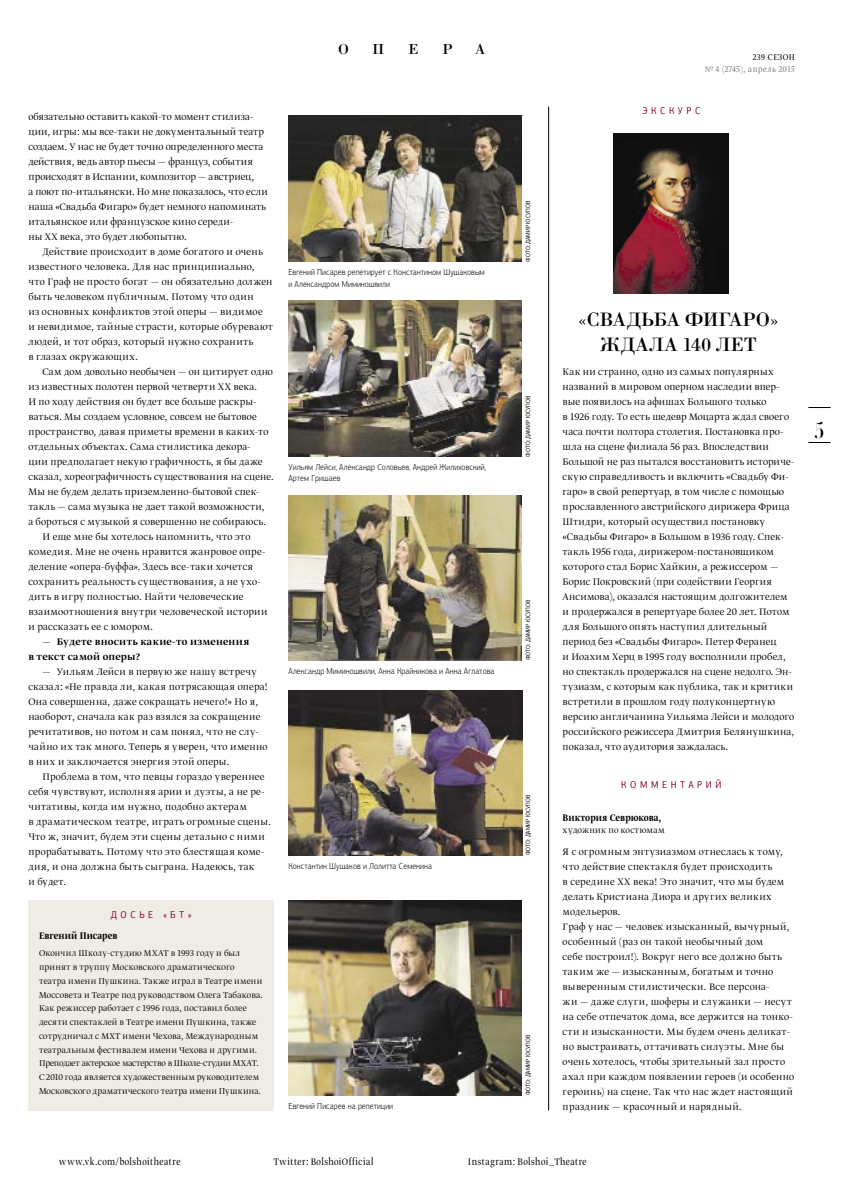
<style>
.page{position:relative;width:844px;height:1191px;background:#fff}
.page>*{position:absolute;margin:0;border:0;box-sizing:border-box;transform-origin:0 0}
.t1{font:22.62px "Borjomi Light C";color:#000}
.t2{font:20px/25px "Borjomi C";letter-spacing:.015em;color:#000;text-align:center}
.t3{font:15px "Borjomi C";color:#000}
.t4{font:300 11.25px/15px "Greta Display Pro";letter-spacing:.02em;color:#000}
.t5{font:11.25px "Greta Dis Nar Pro Lig";letter-spacing:.045em;color:#000}
.t6{font:500 11.25px/15px "Greta Display Pro";letter-spacing:.025em;color:#000}
.t7{font:11.25px "Greta Dis Nar Pro Med";letter-spacing:.01em;color:#000}
.t8{font:300 10px/13.8px "Greta Display Pro";letter-spacing:.015em;color:#000}
.t9{font:10px "PF Agora Sans Pro";letter-spacing:.4em;color:#810033;scale:.9 1}
.t10{font:10px "Greta Dis Nar Pro Lig";letter-spacing:.06em;color:#7c7c7c}
.t11{font:10px "Greta Dis Nar Pro Lig";letter-spacing:.06em;color:#000}
.t12{font:300 8.75px/11.2px "PF Agora Sans Pro";letter-spacing:.01em;color:#000;scale:.9 1}
.t13{font:6.25px "PF Agora Sans Pro";color:#000;scale:.9 1}
</style>
<div class="page">
<div style="left:28px;top:900px;width:246px;height:210px;background:#efece5"></div>
<hr style="left:548px;top:106px;width:1px;height:1004px;background:#000">
<img style="left:288px;top:900px;width:233px;height:195px">
<img style="left:288px;top:690px;width:234px;height:165px">
<img style="left:288px;top:115px;width:233px;height:146px">
<img style="left:288px;top:495px;width:233px;height:165px">
<img style="left:288px;top:300px;width:233px;height:156px">
<img style="left:613px;top:134px;width:115px;height:160px">
<svg style="left:808px;top:442px;width:22px;height:1px"></svg>
<svg style="left:808px;top:407px;width:22px;height:1px"></svg>
<h3 class="t3" style="left:338px;top:43px;width:12px">О</h3>
<h3 class="t3" style="left:372px;top:43px;width:13px">П</h3>
<h3 class="t3" style="left:408px;top:43px;width:12px">Е</h3>
<h3 class="t3" style="left:442px;top:43px;width:12px">Р</h3>
<h3 class="t3" style="left:475px;top:43px;width:12px">А</h3>
<p class="t4" style="left:28px;top:110px;width:241px">обязательно оставить какой-то момент стилиза&shy;ции, игры: мы все-таки не документальный театр создаем. У нас не будет точно определенного места действия, ведь автор пьесы — француз, события происходят в Испании, композитор — австриец,<br>а поют по-итальянски. Но мне показалось, что если наша «Свадьба Фигаро» будет немного напоминать итальянское или французское кино середи-<br>ны XX века, это будет любопытно.</p>
<p class="t4" style="left:28px;top:245px;width:246px;text-indent:14px">Действие происходит в доме богатого и очень известного человека. Для нас принципиально, что Граф не просто богат — он обязательно должен быть человеком публичным. Потому что один<br>из основных конфликтов этой оперы — видимое<br>и невидимое, тайные страсти, которые обуревают людей, и тот образ, который нужно сохранить<br>в глазах окружающих.</p>
<p class="t4" style="left:43px;top:365px;width:232px">Сам дом довольно необычен — он цитирует одно</p>
<p class="t4" style="left:28px;top:380px;width:230px">из известных полотен первой четверти XX века.</p>
<p class="t4" style="left:28px;top:395px;width:229px">И по ходу действия он будет все больше раскры-</p>
<p class="t4" style="left:28px;top:410px;width:230px">ваться. Мы создаем условное, совсем не бытовое</p>
<p class="t4" style="left:28px;top:425px;width:241px">пространство, давая приметы времени в каких-то</p>
<p class="t4" style="left:28px;top:440px;width:224px">отдельных объектах. Сама стилистика декора-</p>
<p class="t4" style="left:28px;top:455px;width:236px">ции предполагает некую графичность, я бы даже</p>
<p class="t4" style="left:28px;top:470px;width:247px">сказал, хореографичность существования на сцене.</p>
<p class="t4" style="left:28px;top:485px;width:232px">Мы не будем делать приземленно-бытовой спек-</p>
<p class="t4" style="left:28px;top:500px;width:238px">такль — сама музыка не дает такой возможности,</p>
<p class="t4" style="left:28px;top:515px;width:239px">а бороться с музыкой я совершенно не собираюсь.</p>
<p class="t4" style="left:43px;top:530px;width:209px">И еще мне бы хотелось напомнить, что это</p>
<p class="t4" style="left:28px;top:545px;width:239px">комедия. Мне не очень нравится жанровое опре-</p>
<p class="t4" style="left:28px;top:560px;width:226px">деление «опера-буффа». Здесь все-таки хочется</p>
<p class="t4" style="left:28px;top:575px;width:234px">сохранить реальность существования, а не ухо-</p>
<p class="t4" style="left:28px;top:590px;width:217px">дить в игру полностью. Найти человеческие</p>
<p class="t4" style="left:28px;top:605px;width:240px">взаимоотношения внутри человеческой истории</p>
<p class="t4" style="left:28px;top:620px;width:126px">и рассказать ее с юмором.</p>
<p class="t6" style="left:28px;top:635px;width:222px;text-indent:14px">— Будете вносить какие-то изменения в текст самой оперы?</p>
<p class="t4" style="left:28px;top:665px;width:241px;text-indent:14px">— Уильям Лейси в первую же нашу встречу сказал: «Не правда ли, какая потрясающая опера!<br>Она совершенна, даже сокращать нечего!» Но я, наоборот, сначала как раз взялся за сокращение речитативов, но потом и сам понял, что не слу&shy;чайно их так много. Теперь я уверен, что именно в них и заключается энергия этой оперы.</p>
<p class="t4" style="left:28px;top:770px;width:244px;text-indent:14px">Проблема в том, что певцы гораздо увереннее себя чувствуют, исполняя арии и дуэты, а не ре&shy;читативы, когда им нужно, подобно актерам<br>в драматическом театре, играть огромные сцены.<br>Что ж, значит, будем эти сцены детально с ними прорабатывать. Потому что это блестящая коме&shy;дия, и она должна быть сыграна. Надеюсь, так<br>и будет.</p>
<p class="t9" style="left:111px;top:911px;width:49px">ДОСЬЕ</p>
<p class="t9" style="left:170px;top:911px;width:17px">Б Т</p>
<p class="t7" style="left:39px;top:928px;width:80px">Евгений Писарев</p>
<p class="t8" style="left:39px;top:947px;width:225px">Окончил Школу-студию МХАТ в 1993 году и был принят в труппу Московского драматического театра имени Пушкина. Также играл в Театре имени Моссовета и Театре под руководством Олега Табакова.<br>Как режиссер работает с 1996 года, поставил более десяти спектаклей в Театре имени Пушкина, также сотрудничал с МХТ имени Чехова, Международным театральным фестивалем имени Чехова и другими.<br>Преподает актерское мастерство в Школе-студии МХАТ.<br>С 2010 года является художественным руководителем Московского драматического театра имени Пушкина.</p>
<p class="t12" style="left:288px;top:267px;width:220px">Евгений Писарев репетирует с Константином Шушаковым и Александром Миминошвили</p>
<p class="t12" style="left:288px;top:462px;width:221px">Уильям Лейси, Александр Соловьев, Андрей Жилиховский,<br>Артем Гришаев</p>
<p class="t12" style="left:288px;top:666px;width:230px">Александр Миминошвили, Анна Крайникова и Анна Аглатова</p>
<p class="t12" style="left:288px;top:861px;width:161px">Константин Шушаков и Лолитта Семенина</p>
<p class="t12" style="left:288px;top:1101px;width:118px">Евгений Писарев на репетиции</p>
<p class="t13" style="left:525px;top:261px;width:69px;rotate:-90deg">ФОТО: ДАМИР ЮСУПОВ</p>
<p class="t13" style="left:525px;top:456px;width:69px;rotate:-90deg">ФОТО: ДАМИР ЮСУПОВ</p>
<p class="t13" style="left:525px;top:660px;width:69px;rotate:-90deg">ФОТО: ДАМИР ЮСУПОВ</p>
<p class="t13" style="left:525px;top:855px;width:69px;rotate:-90deg">ФОТО: ДАМИР ЮСУПОВ</p>
<p class="t13" style="left:525px;top:1095px;width:69px;rotate:-90deg">ФОТО: ДАМИР ЮСУПОВ</p>
<p class="t11" style="left:752px;top:52px;width:43px">239 СЕЗОН</p>
<p class="t10" style="left:704px;top:64px;width:91px">№ 4 (2745), апрель 2015</p>
<p class="t9" style="left:642px;top:106px;width:66px">ЭКСКУРС</p>
<h2 class="t2" style="left:577px;top:309px;width:203px">«СВАДЬБА ФИГАРО»<br>ЖДАЛА 140 ЛЕТ</h2>
<p class="t4" style="left:562px;top:365px;width:233px">Как ни странно, одно из самых популярных названий в мировом оперном наследии впер&shy;вые появилось на афишах Большого только<br>в 1926 году. То есть шедевр Моцарта ждал своего часа почти полтора столетия. Постановка про&shy;шла на сцене филиала 56 раз. Впоследствии Большой не раз пытался восстановить историче&shy;скую справедливость и включить «Свадьбу Фи&shy;гаро» в свой репертуар, в том числе с помощью прославленного австрийского дирижера Фрица Штидри, который осуществил постановку «Свадьбы Фигаро» в Большом в 1936 году. Спек&shy;такль 1956 года, дирижером-постановщиком которого стал Борис Хайкин, а режиссером — Борис Покровский (при содействии Георгия Ансимова), оказался настоящим долгожителем и продержался в репертуаре более 20 лет. Потом для Большого опять наступил длительный период без «Свадьбы Фигаро». Петер Феранец<br>и Иоахим Херц в 1995 году восполнили пробел, но спектакль продержался на сцене недолго. Эн&shy;тузиазм, с которым как публика, так и критики встретили в прошлом году полуконцертную версию англичанина Уильяма Лейси и молодого российского режиссера Дмитрия Белянушкина, показал, что аудитория заждалась.</p>
<p class="t9" style="left:621px;top:780px;width:113px">КОММЕНТАРИЙ</p>
<p class="t7" style="left:562px;top:810px;width:100px">Виктория Севрюкова,</p>
<p class="t8" style="left:562px;top:823px;width:103px">художник по костюмам</p>
<p class="t4" style="left:562px;top:845px;width:233px">Я с огромным энтузиазмом отнеслась к тому, что действие спектакля будет происходить<br>в середине XX века! Это значит, что мы будем делать Кристиана Диора и других великих модельеров.<br>Граф у нас — человек изысканный, вычурный, особенный (раз он такой необычный дом<br>себе построил!). Вокруг него все должно быть таким же — изысканным, богатым и точно выверенным стилистически. Все персона-<br>жи — даже слуги, шоферы и служанки — несут на себе отпечаток дома, все держится на тонко&shy;сти и изысканности. Мы будем очень деликат&shy;но выстраивать, оттачивать силуэты. Мне бы очень хотелось, чтобы зрительный зал просто ахал при каждом появлении героев (и особенно героинь) на сцене. Так что нас ждет настоящий праздник — красочный и нарядный.</p>
<p class="t5" style="left:59px;top:1156px;width:123px">www.vk.com/bolshoitheatre</p>
<p class="t5" style="left:273px;top:1156px;width:101px">Twitter: BolshoiOfficial</p>
<p class="t5" style="left:467px;top:1156px;width:120px">Instagram: Bolshoi_Theatre</p>
<h1 class="t1" style="left:814px;top:415px;width:11px">5</h1>
</div>
